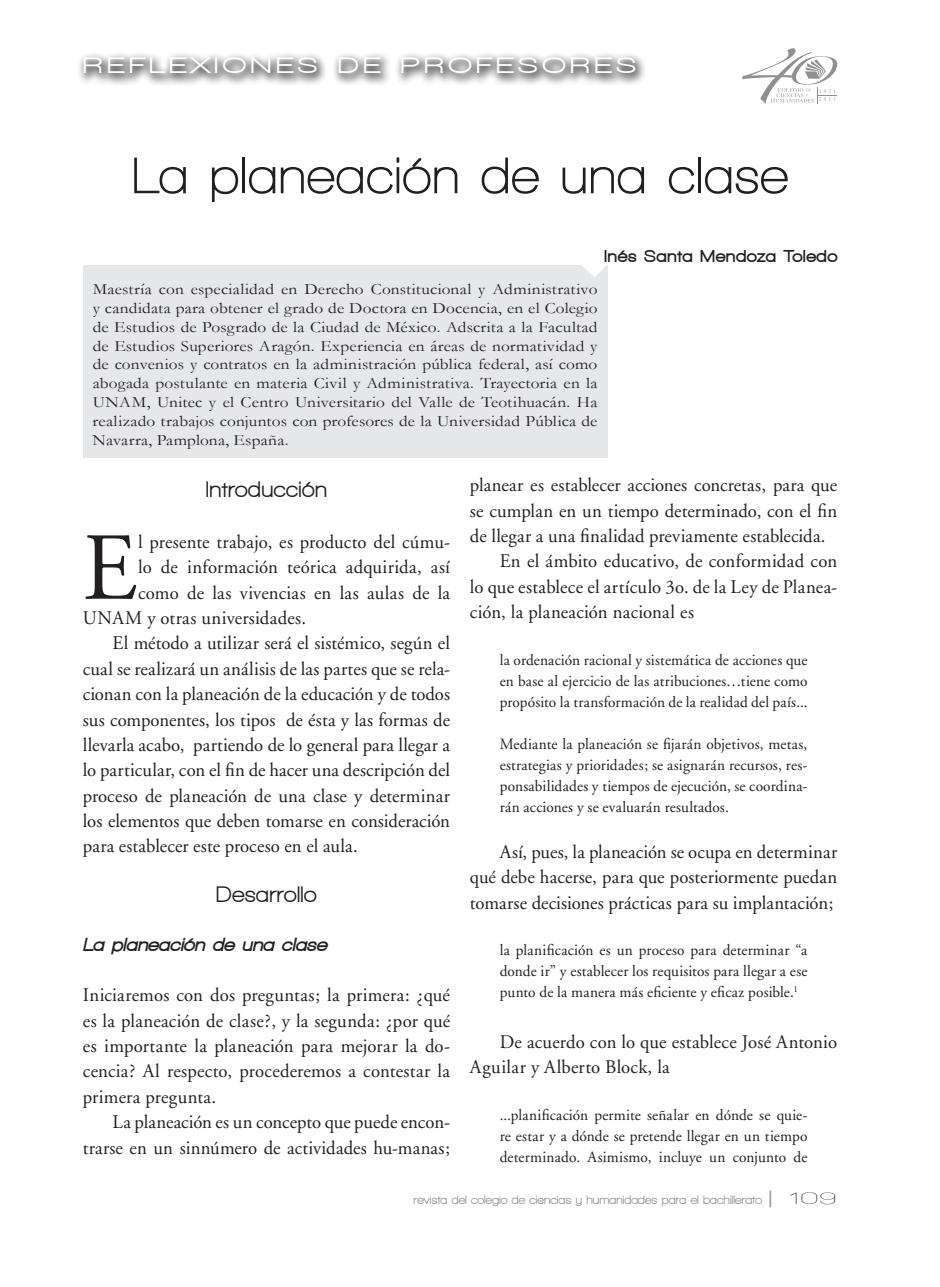
<style>
.page{position:relative;width:940px;height:1287px;background:#fff}
.page>*{position:absolute;margin:0;border:0;box-sizing:border-box;transform-origin:0 0}
.t1{font:95.73px "Adobe Garamond";color:#231f20}
.t2{font:700 52.5px "Walkway";letter-spacing:.015em;color:#231f20}
.t3{font:900 22.75px "Walkway Expand";letter-spacing:.2em;color:#fff}
.t4{font:800 22.75px "Walkway";letter-spacing:.02em;color:#231f20}
.t5{font:19.25px/25.4px "Adobe Garamond";letter-spacing:.005em;color:#231f20;text-align:justify}
.t6{font:italic 900 19.25px "Walkway";letter-spacing:.025em;color:#231f20}
.t7{font:900 17.5px "Walkway";letter-spacing:.055em;color:#231f20}
.t8{font:15.75px/21px "Adobe Garamond";letter-spacing:.01em;color:#231f20;text-align:justify}
.t9{font:15.75px/18.9px "Garamond";letter-spacing:.01em;color:#231f20;text-align:justify;scale:1.1 1}
.t10{font:800 12.25px "Walkway";color:#939598}
.s1{font-family:"Verdana";font-weight:400;font-size:17.5px}
.s2{font-family:"Walkway Ultra Expand";font-weight:400;font-size:17.5px;color:#231f20}
</style>
<div class="page">
<svg style="left:742px;top:48px;width:95px;height:55px"></svg>
<div style="left:76px;top:52px;width:571px;height:34px;background:#231f20;opacity:.81"></div>
<div style="left:83px;top:265px;width:524px;height:192px;background:#e6e7e9"></div>
<svg style="left:582px;top:265px;width:24px;height:12px"></svg>
<p class="t3" style="left:83px;top:53px;width:554px">REFLEXIONES DE PROFESORES</p>
<h2 class="t2" style="left:132px;top:147px;width:657px">La planeación de una clase</h2>
<p class="t7" style="left:604px;top:247px;width:234px">Inés Santa Mendoza Toledo</p>
<p class="t9" style="left:93px;top:279px;width:460px">Maestría con especialidad en Derecho Constitucional y Administrativo y candidata para obtener el grado de Doctora en Docencia, en el Colegio de Estudios de Posgrado de la Ciudad de México. Adscrita a la Facultad de Estudios Superiores Aragón. Experiencia en áreas de normatividad y de convenios y contratos en la administración pública federal, así como abogada postulante en materia Civil y Administrativa. Trayectoria en la UNAM, Unitec y el Centro Universitario del Valle de Teotihuacán. Ha realizado trabajos conjuntos con profesores de la Universidad Pública de Navarra, Pamplona, España.</p>
<p class="t5" style="left:470px;top:473px;width:369px">planear es establecer acciones concretas, para que</p>
<p class="t5" style="left:470px;top:498px;width:369px">se cumplan en un tiempo determinado, con el fin</p>
<p class="t5" style="left:470px;top:524px;width:357px">de llegar a una finalidad previamente establecida.</p>
<p class="t5" style="left:499px;top:549px;width:339px">En el ámbito educativo, de conformidad con</p>
<p class="t5" style="left:470px;top:574px;width:369px">lo que establece el artículo 3o. de la Ley de Planea-</p>
<p class="t5" style="left:470px;top:600px;width:226px">ción, la planeación nacional es</p>
<p class="t8" style="left:499px;top:649px;width:309px">la ordenación racional y sistemática de acciones que en base al ejercicio de las atribuciones…tiene como propósito la transformación de la realidad del país...</p>
<p class="t8" style="left:499px;top:733px;width:309px">Mediante la planeación se fijarán objetivos, metas, estrategias y prioridades; se asignarán recursos, res&shy;ponsabilidades y tiempos de ejecución, se coordina&shy;rán acciones y se evaluarán resultados.</p>
<p class="t5" style="left:470px;top:840px;width:369px;text-indent:30px">Así, pues, la planeación se ocupa en determinar qué debe hacerse, para que posteriormente puedan tomarse decisiones prácticas para su implantación;</p>
<p class="t8" style="left:499px;top:940px;width:309px">la planificación es un proceso para determinar “a donde ir” y establecer los requisitos para llegar a ese punto de la manera más eficiente y eficaz posible.<sup>1</sup></p>
<p class="t5" style="left:470px;top:1029px;width:369px;text-indent:30px">De acuerdo con lo que establece José Antonio<br>Aguilar y Alberto Block, la</p>
<p class="t8" style="left:499px;top:1104px;width:309px">...planificación permite señalar en dónde se quie&shy;re estar y a dónde se pretende llegar en un tiempo determinado. Asimismo, incluye un conjunto de</p>
<p class="t4" style="left:206px;top:477px;width:123px">Introducción</p>
<h1 class="t1" style="left:83px;top:517px;width:56px">E</h1>
<p class="t5" style="left:138px;top:530px;width:313px">l presente trabajo, es producto del cúmu-</p>
<p class="t5" style="left:138px;top:555px;width:313px">lo de información teórica adquirida, así</p>
<p class="t5" style="left:138px;top:580px;width:313px">como de las vivencias en las aulas de la</p>
<p class="t5" style="left:83px;top:606px;width:225px">UNAM y otras universidades.</p>
<p class="t5" style="left:113px;top:631px;width:339px">El método a utilizar será el sistémico, según el</p>
<p class="t5" style="left:83px;top:656px;width:369px">cual se realizará un análisis de las partes que se rela-</p>
<p class="t5" style="left:83px;top:682px;width:369px">cionan con la planeación de la educación y de todos</p>
<p class="t5" style="left:83px;top:707px;width:369px">sus componentes, los tipos de ésta y las formas de</p>
<p class="t5" style="left:83px;top:732px;width:368px">llevarla acabo, partiendo de lo general para llegar a</p>
<p class="t5" style="left:83px;top:758px;width:369px">lo particular, con el fin de hacer una descripción del</p>
<p class="t5" style="left:83px;top:783px;width:368px">proceso de planeación de una clase y determinar</p>
<p class="t5" style="left:83px;top:809px;width:369px">los elementos que deben tomarse en consideración</p>
<p class="t5" style="left:83px;top:834px;width:276px">para establecer este proceso en el aula.</p>
<p class="t4" style="left:216px;top:882px;width:102px">Desarrollo</p>
<p class="t6" style="left:83px;top:934px;width:245px">La planeación de una clase</p>
<p class="t5" style="left:83px;top:983px;width:369px">Iniciaremos con dos preguntas; la primera: ¿qué es la planeación de clase?, y la segunda: ¿por qué es importante la planeación para mejorar la do&shy;cencia? Al respecto, procederemos a contestar la primera pregunta.</p>
<p class="t5" style="left:83px;top:1110px;width:369px;text-align:right">La planeación es un concepto que puede encon&shy;trarse en un sinnúmero de actividades hu-manas;</p>
<p class="t10" style="left:413px;top:1193px;width:425px">revista del colegio de ciencias y humanidades para el bachillerato <span class="s1">|</span> <span class="s2">109</span></p>
</div>
